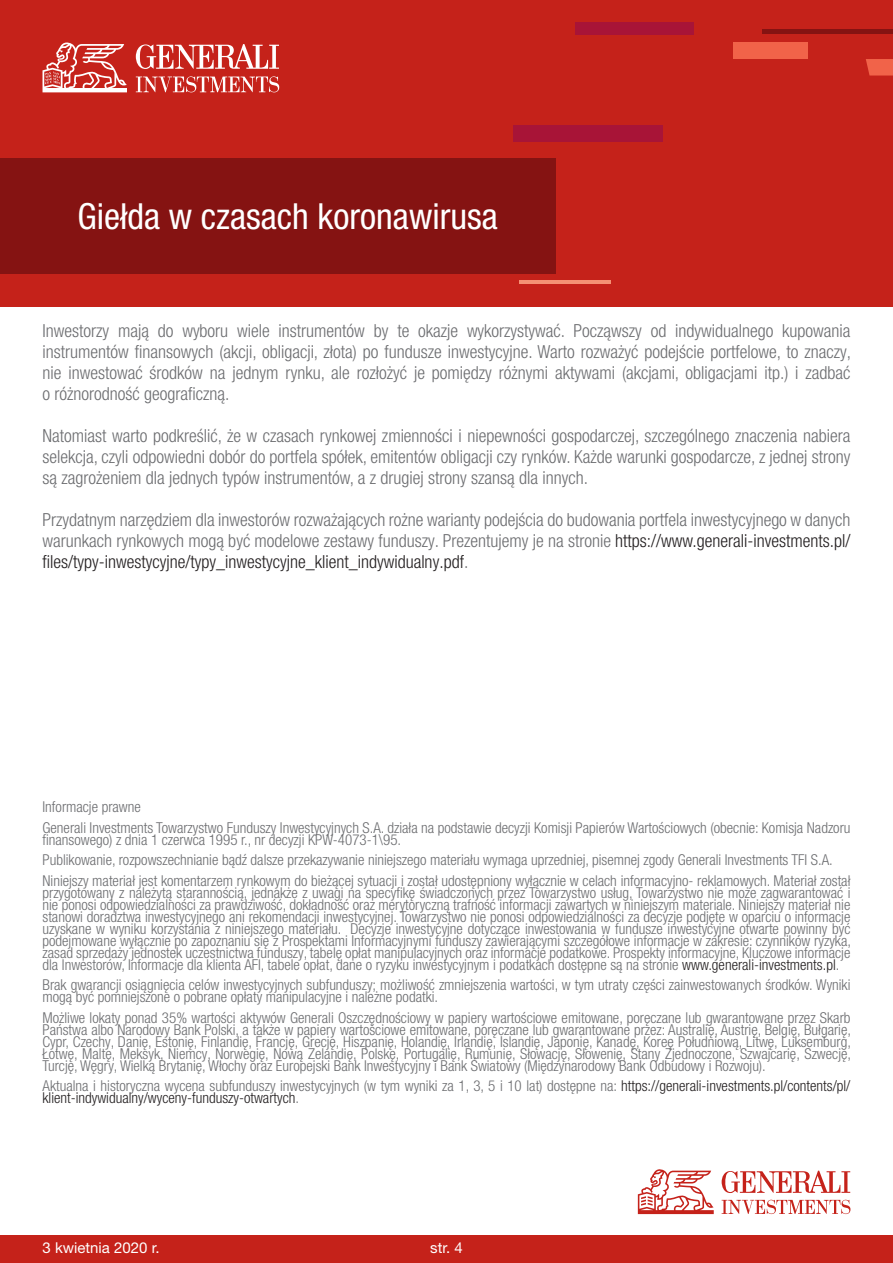
<style>
.page{position:relative;width:893px;height:1263px;background:#fff}
.page>*{position:absolute;margin:0;border:0;box-sizing:border-box;transform-origin:0 0}
.t1{font:condensed 36px "Helvetica Neue LT Pro";color:#fff}
._04_Copy_10_pt{font:300 condensed 18px/21px "Helvetica Neue LT Pro";color:#6c6d70;text-align:justify}
.t2{font:300 condensed 15px/12px "Helvetica Neue LT Pro";color:#6c6d70}
.t3{font:300 condensed 15px/12px "Helvetica Neue LT Pro";color:#231f20}
.t4{font:15px "Helvetica Neue LT Pro";color:#fff}
.s1{color:#231f20}
.s2{color:#6c6d70}
</style>
<div class="page">
<div style="left:0;top:1235px;width:893px;height:28px;background:#c5221a"></div>
<svg style="left:638px;top:1169px;width:76px;height:45px"></svg>
<svg style="left:722px;top:1200px;width:128px;height:14px"></svg>
<svg style="left:722px;top:1171px;width:128px;height:22px"></svg>
<div style="left:0;top:0;width:893px;height:307px;background:#c5221a"></div>
<div style="left:575px;top:22px;width:118px;height:12px;background:#a81437"></div>
<div style="left:513px;top:125px;width:149px;height:17px;background:#a81437"></div>
<hr style="left:762px;top:30px;width:131px;height:4px;background:#851312">
<div style="left:733px;top:43px;width:75px;height:16px;background:#f16349"></div>
<svg style="left:866px;top:59px;width:27px;height:17px"></svg>
<hr style="left:519px;top:280px;width:91px;height:4px;background:#f59174">
<div style="left:0;top:158px;width:556px;height:116px;background:#851312"></div>
<svg style="left:136px;top:76px;width:143px;height:16px"></svg>
<svg style="left:136px;top:44px;width:143px;height:25px"></svg>
<svg style="left:43px;top:42px;width:84px;height:50px"></svg>
<p class="t1" style="left:78px;top:195px;width:422px">Giełda w czasach koronawirusa</p>
<p class="_04_Copy_10_pt" style="left:43px;top:320px;width:810px">Inwestorzy mają do wyboru wiele instrumentów by te okazje wykorzystywać. Począwszy od indywidualnego kupowania instrumentów finansowych (akcji, obligacji, złota) po fundusze inwestycyjne. Warto rozważyć podejście portfelowe, to znaczy, nie inwestować środków na jednym rynku, ale rozłożyć je pomiędzy różnymi aktywami (akcjami, obligacjami itp.) i zadbać o różnorodność geograficzną.</p>
<p class="_04_Copy_10_pt" style="left:43px;top:425px;width:809px">Natomiast warto podkreślić, że w czasach rynkowej zmienności i niepewności gospodarczej, szczególnego znaczenia nabiera selekcja, czyli odpowiedni dobór do portfela spółek, emitentów obligacji czy rynków. Każde warunki gospodarcze, z jednej strony są zagrożeniem dla jednych typów instrumentów, a z drugiej strony szansą dla innych.</p>
<p class="_04_Copy_10_pt" style="left:43px;top:509px;width:809px">Przydatnym narzędziem dla inwestorów rozważających rożne warianty podejścia do budowania portfela inwestycyjnego w danych warunkach rynkowych mogą być modelowe zestawy funduszy. Prezentujemy je na stronie <span class="s1">https://www.generali-investments.pl/ files/typy-inwestycyjne/typy_inwestycyjne_klient_indywidualny.pdf</span>.</p>
<p class="t2" style="left:43px;top:801px;width:100px">Informacje prawne</p>
<p class="t2" style="left:43px;top:821px;width:809px">Generali Investments Towarzystwo Funduszy Inwestycyjnych S.A. działa na podstawie decyzji Komisji Papierów Wartościowych (obecnie: Komisja Nadzoru finansowego) z dnia 1 czerwca 1995 r., nr decyzji KPW-4073-1\95.</p>
<p class="t2" style="left:43px;top:854px;width:792px">Publikowanie, rozpowszechnianie bądź dalsze przekazywanie niniejszego materiału wymaga uprzedniej, pisemnej zgody Generali Investments TFI S.A.</p>
<p class="t2" style="left:43px;top:874px;width:810px;text-align:justify">Niniejszy materiał jest komentarzem rynkowym do bieżącej sytuacji i został udostępniony wyłącznie w celach informacyjno- reklamowych. Materiał został przygotowany z należytą starannością, jednakże z uwagi na specyfikę świadczonych przez Towarzystwo usług, Towarzystwo nie może zagwarantować i nie ponosi odpowiedzialności za prawdziwość, dokładność oraz merytoryczną trafność informacji zawartych w niniejszym materiale. Niniejszy materiał nie stanowi doradztwa inwestycyjnego ani rekomendacji inwestycyjnej. Towarzystwo nie ponosi odpowiedzialności za decyzje podjęte w oparciu o informacje uzyskane w wyniku korzystania z niniejszego materiału. Decyzje inwestycyjne dotyczące inwestowania w fundusze inwestycyjne otwarte powinny być podejmowane wyłącznie po zapoznaniu się z Prospektami Informacyjnymi funduszy zawierającymi szczegółowe informacje w zakresie: czynników ryzyka, zasad sprzedaży jednostek uczestnictwa funduszy, tabelę opłat manipulacyjnych oraz informacje podatkowe. Prospekty informacyjne, Kluczowe informacje dla Inwestorów, Informacje dla klienta AFI, tabele opłat, dane o ryzyku inwestycyjnym i podatkach dostępne są na stronie <span class="s1">www.generali-investments.pl</span>.</p>
<p class="t2" style="left:43px;top:979px;width:809px">Brak gwarancji osiągnięcia celów inwestycyjnych subfunduszy; możliwość zmniejszenia wartości, w tym utraty części zainwestowanych środków. Wyniki mogą być pomniejszone o pobrane opłaty manipulacyjne i należne podatki.</p>
<p class="t2" style="left:43px;top:1011px;width:810px;text-align:justify">Możliwe lokaty ponad 35% wartości aktywów Generali Oszczędnościowy w papiery wartościowe emitowane, poręczane lub gwarantowane przez Skarb Państwa albo Narodowy Bank Polski, a także w papiery wartościowe emitowane, poręczane lub gwarantowane przez: Australię, Austrię, Belgię, Bułgarię, Cypr, Czechy, Danię, Estonię, Finlandię, Francję, Grecję, Hiszpanię, Holandię, Irlandię, Islandię, Japonię, Kanadę, Koreę Południową, Litwę, Luksemburg, Łotwę, Maltę, Meksyk, Niemcy, Norwegię, Nową Zelandię, Polskę, Portugalię, Rumunię, Słowację, Słowenię, Stany Zjednoczone, Szwajcarię, Szwecję, Turcję, Węgry, Wielką Brytanię, Włochy oraz Europejski Bank Inwestycyjny i Bank Światowy (Międzynarodowy Bank Odbudowy i Rozwoju).</p>
<p class="t3" style="left:43px;top:1080px;width:809px"><span class="s2">Aktualna i historyczna wycena subfunduszy inwestycyjnych (w tym wyniki za 1, 3, 5 i 10 lat) dostępne na:</span> https://generali-investments.pl/contents/pl/ klient-indywidualny/wyceny-funduszy-otwartych<span class="s2">.</span></p>
<p class="t4" style="left:43px;top:1238px;width:118px">3 kwietnia 2020 r.</p>
<p class="t4" style="left:430px;top:1238px;width:34px">str. 4</p>
</div>
